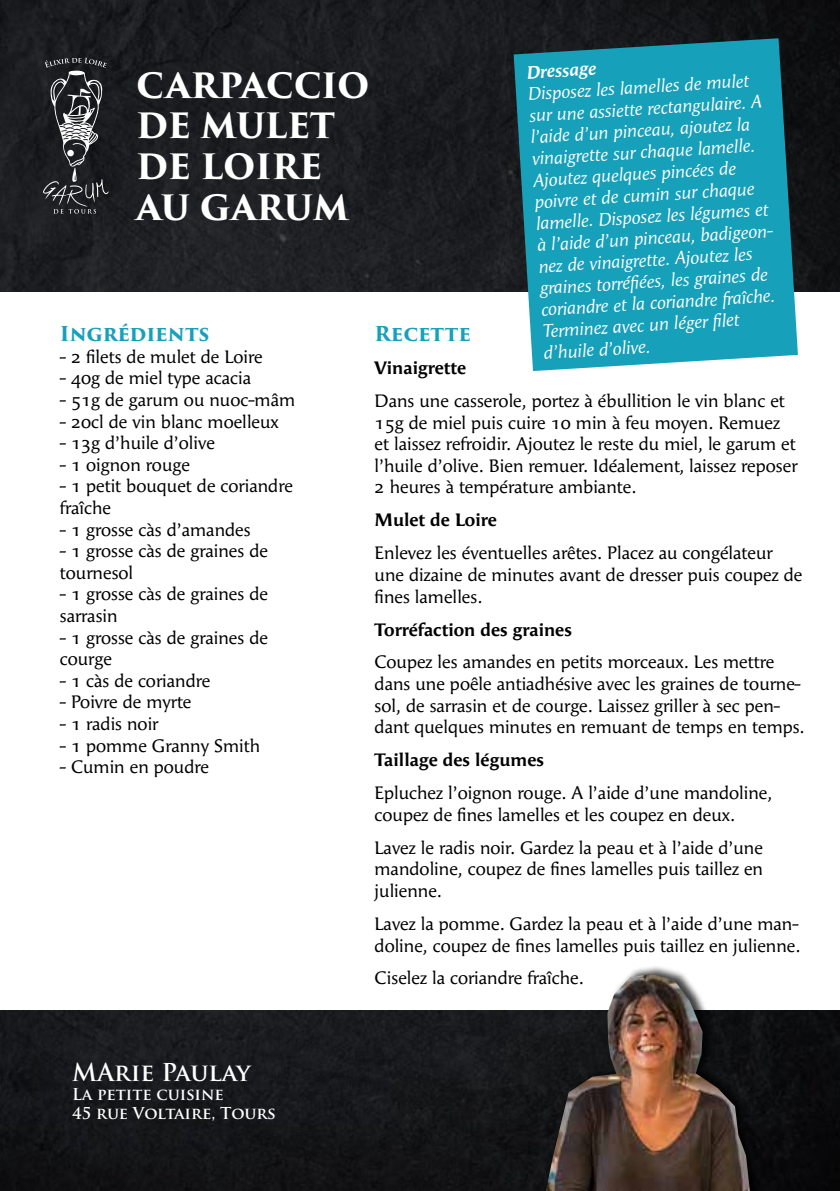
<style>
.page{position:relative;width:840px;height:1191px;background:#fff}
.page>*{position:absolute;margin:0;border:0;box-sizing:border-box;transform-origin:0 0}
.t1{font:700 34px/40.8px "Trajan Pro 3";letter-spacing:-.015em;color:#fff}
.t2{font:700 24px "Trajan Pro";color:#fff}
.t3{font:700 20px "Trajan Pro 3";letter-spacing:-.005em;color:#17a0ba}
.t4{font:18px/21.6px "Angie";color:#000}
.t5{font:italic 18px/21.6px "Angie";color:#fff}
.t6{font:700 18px "Angie";color:#000}
.t7{font:italic 700 18px "Angie";color:#fff}
.t8{font:700 16px/19.2px "Trajan Pro";color:#fff}
</style>
<div class="page">
<img style="left:0;top:0;width:839px;height:1191px">
<div style="left:0;top:292px;width:839px;height:717px;background:#fff"></div>
<div style="left:541px;top:965px;width:222px;height:226px;background:#000;opacity:.75"></div>
<img style="left:545px;top:974px;width:204px;height:217px">
<svg style="left:513px;top:38px;width:284px;height:333px;fill:#17a0ba"></svg>
<svg style="left:43px;top:58px;width:66px;height:156px"></svg>
<p class="t7" style="left:525px;top:63px;width:71px;rotate:-3deg">Dressage</p>
<h1 class="t1" style="left:136px;top:66px;width:235px">CARPACCIO<br>DE MULET<br>DE LOIRE<br>AU GARUM</h1>
<p class="t5" style="left:526px;top:83px;width:242px;rotate:-3deg">Disposez les lamelles de mulet sur une assiette rectangulaire. A l’aide d’un pinceau, ajoutez la vinaigrette sur chaque lamelle.<br>Ajoutez quelques pincées de poivre et de cumin sur chaque lamelle. Disposez les légumes et à l’aide d’un pinceau, badigeon&shy;nez de vinaigrette. Ajoutez les graines torréfi ées, les graines de coriandre et la coriandre fraîche.<br>Terminez avec un léger fi let d’huile d’olive.</p>
<p class="t3" style="left:60px;top:319px;width:151px">Ingrédients</p>
<p class="t4" style="left:60px;top:346px;width:204px">- 2 filets de mulet de Loire</p>
<p class="t4" style="left:60px;top:368px;width:193px">- 40g de miel type acacia</p>
<p class="t4" style="left:60px;top:389px;width:236px">- 51g de garum ou nuoc-mâm</p>
<p class="t4" style="left:60px;top:411px;width:220px">- 20cl de vin blanc moelleux</p>
<p class="t4" style="left:60px;top:433px;width:156px">- 13g d’huile d’olive</p>
<p class="t4" style="left:60px;top:454px;width:131px">- 1 oignon rouge</p>
<p class="t4" style="left:60px;top:476px;width:234px">- 1 petit bouquet de coriandre fraîche</p>
<p class="t4" style="left:60px;top:519px;width:192px">- 1 grosse càs d’amandes</p>
<p class="t4" style="left:60px;top:541px;width:209px">- 1 grosse càs de graines de tournesol</p>
<p class="t4" style="left:60px;top:584px;width:209px">- 1 grosse càs de graines de sarrasin</p>
<p class="t4" style="left:60px;top:627px;width:209px">- 1 grosse càs de graines de courge</p>
<p class="t4" style="left:60px;top:670px;width:152px">- 1 càs de coriandre</p>
<p class="t4" style="left:60px;top:692px;width:133px">- Poivre de myrte</p>
<p class="t4" style="left:60px;top:713px;width:100px">- 1 radis noir</p>
<p class="t4" style="left:60px;top:735px;width:202px">- 1 pomme Granny Smith</p>
<p class="t4" style="left:60px;top:757px;width:151px">- Cumin en poudre</p>
<p class="t3" style="left:374px;top:319px;width:98px">Recette</p>
<p class="t6" style="left:374px;top:358px;width:93px">Vinaigrette</p>
<p class="t4" style="left:374px;top:391px;width:424px">Dans une casserole, portez à ébullition le vin blanc et 15g de miel puis cuire 10 min à feu moyen. Remuez et laissez refroidir. Ajoutez le reste du miel, le garum et l’huile d’olive. Bien remuer. Idéalement, laissez reposer 2 heures à température ambiante.</p>
<p class="t6" style="left:374px;top:510px;width:124px">Mulet de Loire</p>
<p class="t4" style="left:374px;top:543px;width:429px">Enlevez les éventuelles arêtes. Placez au congélateur une dizaine de minutes avant de dresser puis coupez de fines lamelles.</p>
<p class="t6" style="left:374px;top:619px;width:199px">Torréfaction des graines</p>
<p class="t4" style="left:374px;top:652px;width:431px">Coupez les amandes en petits morceaux. Les mettre dans une poêle antiadhésive avec les graines de tourne&shy;sol, de sarrasin et de courge. Laissez griller à sec pen&shy;dant quelques minutes en remuant de temps en temps.</p>
<p class="t6" style="left:374px;top:750px;width:171px">Taillage des légumes</p>
<p class="t4" style="left:374px;top:783px;width:399px">Epluchez l’oignon rouge. A l’aide d’une mandoline, coupez de fines lamelles et les coupez en deux.</p>
<p class="t4" style="left:374px;top:837px;width:390px;text-align:justify">Lavez le radis noir. Gardez la peau et à l’aide d’une mandoline, coupez de fines lamelles puis taillez en julienne.</p>
<p class="t4" style="left:374px;top:913px;width:427px">Lavez la pomme. Gardez la peau et à l’aide d’une man&shy;doline, coupez de fines lamelles puis taillez en julienne.</p>
<p class="t4" style="left:374px;top:968px;width:210px">Ciselez la coriandre fraîche.</p>
<h2 class="t2" style="left:72px;top:1057px;width:180px">MArie Paulay</h2>
<p class="t8" style="left:72px;top:1084px;width:205px">La petite cuisine<br>45 rue Voltaire, Tours</p>
</div>
